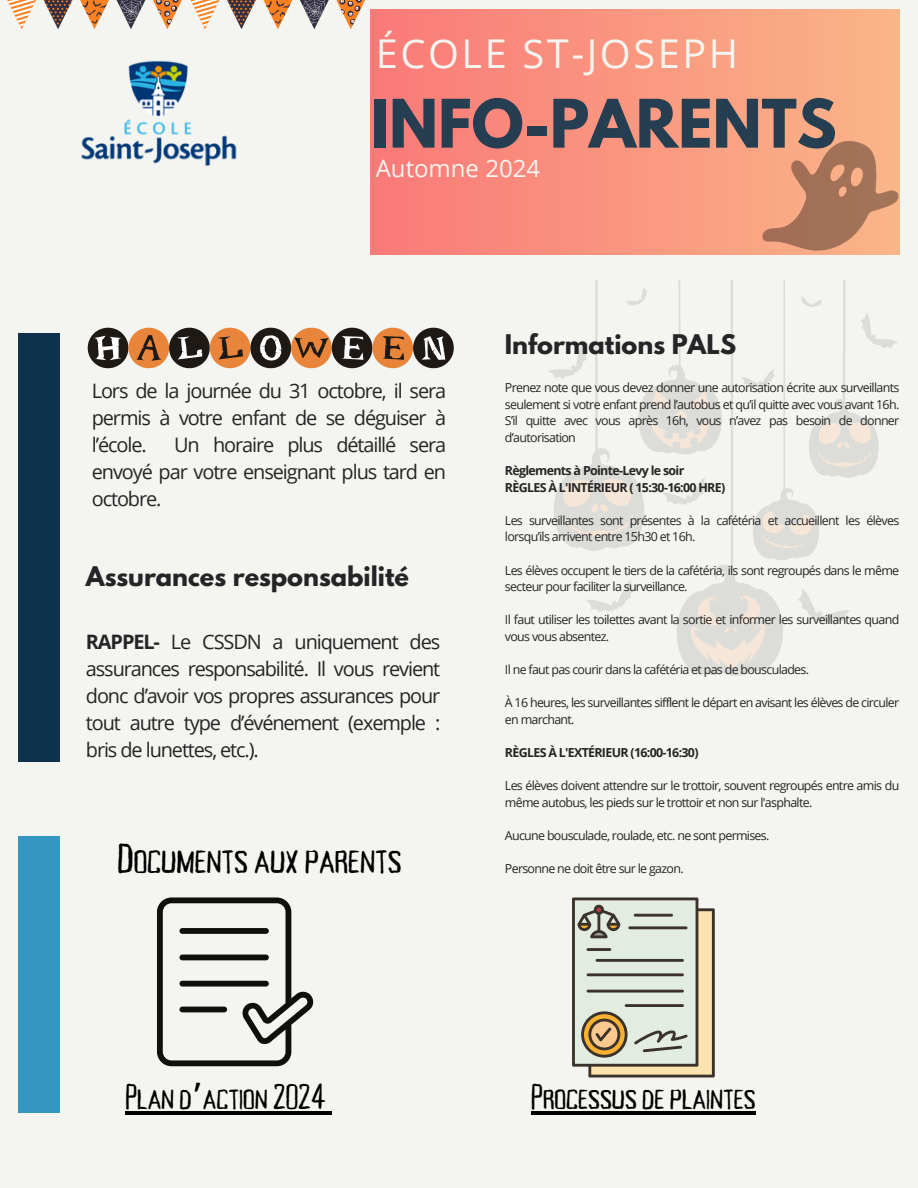
<style>
.page{position:relative;width:918px;height:1188px;background:#f4f5f0}
.page>*{position:absolute;margin:0;border:0;box-sizing:border-box;transform-origin:0 0}
.t1{font:700 59.25px "League Spartan";color:#263e51}
.t2{font:42px "Tallow Sans TC Pen";color:#000}
.t3{font:39.75px "Open Sans";letter-spacing:.065em;color:#f4f5f0}
.t4{font:36px "Tallow Sans TC Pen";color:#000}
.t5{font:700 24px "League Spartan";color:#252426}
.t6{font:24px "Open Sans";color:#f4f5f0}
.t7{font:19.95px/27px "Open Sans";letter-spacing:-.055em;color:#252426;text-align:justify}
.t8{font:12.45px/16.6px "Open Sans";letter-spacing:-.055em;color:#252426}
.t9{font:700 12.45px "Open Sans";letter-spacing:-.055em;color:#252426}
.s1{font-weight:700}
.s2{font-family:"Noto Sans Gurmukhi"}
</style>
<div class="page">
<div style="left:371px;top:9px;width:529px;height:245px;background:linear-gradient(to right,#fa7978,#fab589)"></div>
<div style="left:18px;top:333px;width:42px;height:429px;background:#0e324c"></div>
<div style="left:18px;top:836px;width:42px;height:277px;background:#3597c1"></div>
<img style="left:81px;top:60px;width:156px;height:107px">
<svg style="left:88px;top:328px;width:366px;height:40px"></svg>
<svg style="left:677px;top:624px;width:106px;height:52px;background:#e4e1db"></svg>
<svg style="left:548px;top:287px;width:350px;height:337px"></svg>
<svg style="left:762px;top:139px;width:137px;height:113px;background:#d19070"></svg>
<hr style="left:3px;top:0;width:366px;height:1px;background:#7c7c7c">
<svg style="left:43px;top:0;width:30px;height:29px"></svg>
<svg style="left:7px;top:0;width:29px;height:29px"></svg>
<svg style="left:80px;top:0;width:29px;height:29px"></svg>
<svg style="left:116px;top:0;width:30px;height:29px"></svg>
<svg style="left:153px;top:0;width:29px;height:29px"></svg>
<svg style="left:227px;top:0;width:29px;height:29px"></svg>
<svg style="left:190px;top:0;width:30px;height:29px"></svg>
<svg style="left:263px;top:0;width:30px;height:29px"></svg>
<svg style="left:300px;top:0;width:29px;height:29px"></svg>
<svg style="left:336px;top:0;width:29px;height:29px"></svg>
<svg style="left:157px;top:897px;width:157px;height:169px"></svg>
<svg style="left:572px;top:897px;width:143px;height:180px;background:#c3c2b0"></svg>
<hr style="left:125px;top:1111px;width:201px;height:3px;background:#000">
<svg style="left:326px;top:1111px;width:5px;height:3px"></svg>
<hr style="left:531px;top:1111px;width:225px;height:3px;background:#000">
<p class="t3" style="left:376px;top:25px;width:364px">ÉCOLE ST-JOSEPH</p>
<h2 class="t1" style="left:371px;top:94px;width:467px">INFO-PARENTS</h2>
<h1 class="t6" style="left:376px;top:151px;width:166px">Automne 2024</h1>
<p class="t7" style="left:92px;top:376px;width:356px">Lors de la journée du 31 octobre, il sera permis à votre enfant de se déguiser à l’école.</p>
<p class="t7" style="left:92px;top:430px;width:356px;text-indent:82px">Un horaire plus détaillé sera envoyé par votre enseignant plus tard en octobre.</p>
<p class="t5" style="left:86px;top:564px;width:325px">Assurances responsabilité</p>
<p class="t7" style="left:86px;top:628px;width:356px"><span class="s1">RAPPEL-</span> Le CSSDN a uniquement des assurances responsabilité. Il vous revient donc d’avoir vos propres assurances pour tout autre type d’événement (exemple : bris de lunettes, etc.).</p>
<h6 class="t2" style="left:118px;top:836px;width:285px">Documentsauxparents</h6>
<h3 class="t5" style="left:505px;top:332px;width:233px">Informations PALS</h3>
<p class="t8" style="left:505px;top:379px;width:396px;text-align:justify">Prenez note que vous devez donner une autorisation écrite aux surveillants seulement si votre enfant prend l’autobus et qu’il quitte avec vous avant 16h.<br>S’il quitte avec vous après 16h, vous n’avez pas besoin de donner d’autorisation</p>
<h4 class="t9" style="left:505px;top:462px;width:181px">Règlements à Pointe-Levy le soir</h4>
<p class="t9" style="left:505px;top:478px;width:222px">RÈGLES À L'INTÉRIEUR ( 15:30-16:00 HRE)</p>
<p class="t8" style="left:505px;top:512px;width:396px">Les surveillantes sont présentes à la cafétéria et accueillent les élèves lorsqu’ils arrivent entre 15h30 et 16h.</p>
<p class="t8" style="left:505px;top:561px;width:396px">Les élèves occupent le tiers de la cafétéria, ils sont regroupés dans le même secteur pour faciliter la surveillance.</p>
<p class="t8" style="left:505px;top:611px;width:396px">Il faut utiliser les toilettes avant la sortie et informer les surveillantes quand vous vous absentez.</p>
<p class="t8" style="left:505px;top:661px;width:306px">Il ne faut pas courir dans la cafétéria et pas de bousculades.</p>
<p class="t8" style="left:505px;top:694px;width:396px">À 16 heures, les surveillantes sifflent le départ en avisant les élèves de circuler en marchant.</p>
<p class="t9" style="left:505px;top:744px;width:195px">RÈGLES À L'EXTÉRIEUR (16:00-16:30)</p>
<p class="t8" style="left:505px;top:777px;width:396px">Les élèves doivent attendre sur le trottoir, souvent regroupés entre amis du même autobus, les pieds sur le trottoir et non sur l'asphalte.</p>
<p class="t8" style="left:505px;top:827px;width:266px">Aucune bousculade, roulade, etc. ne sont permises.</p>
<p class="t8" style="left:505px;top:860px;width:180px">Personne ne doit être sur le gazon.</p>
<p class="t4" style="left:125px;top:1077px;width:202px">Pland<span class="s2">’</span>action2024</p>
<p class="t4" style="left:531px;top:1077px;width:226px">Processusdeplaintes</p>
</div>
